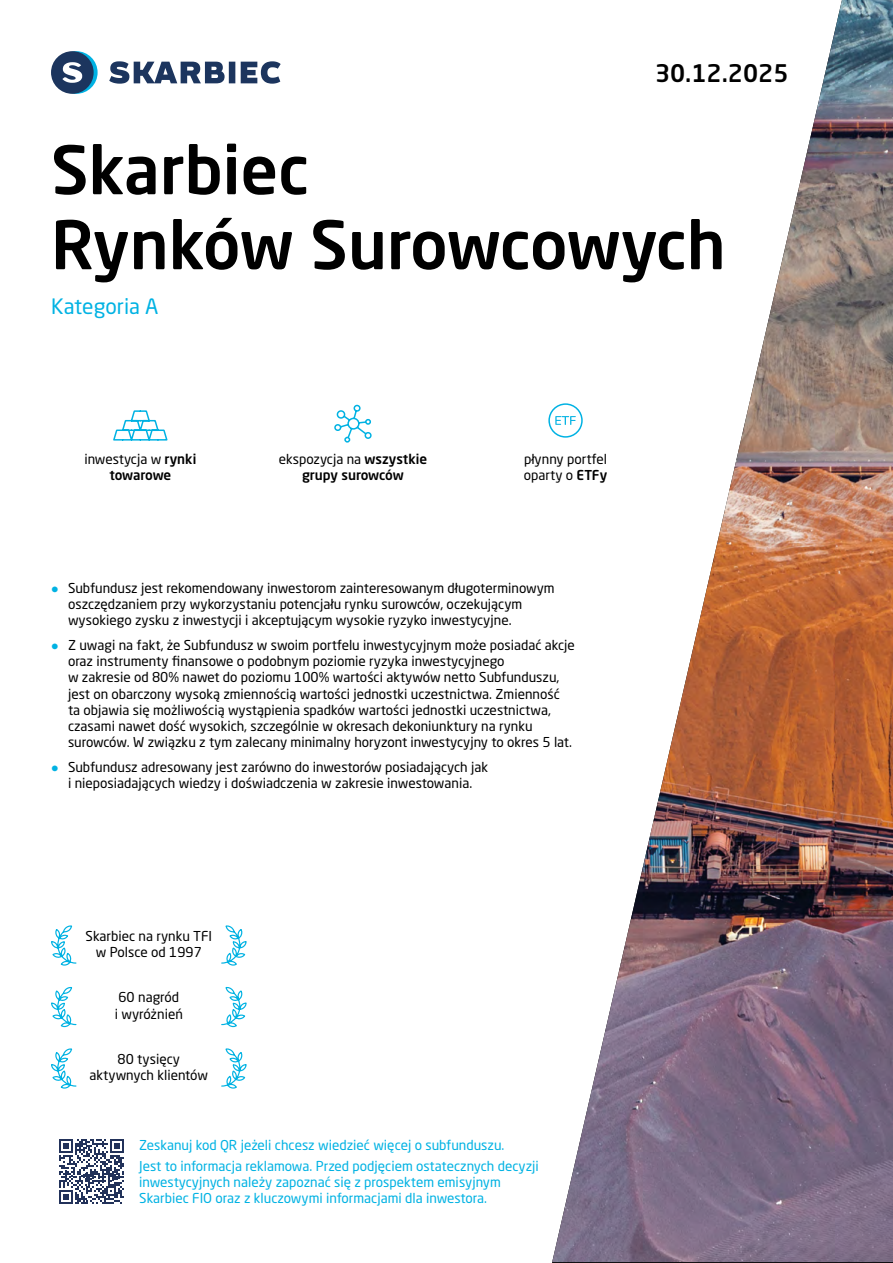
<style>
.page{position:relative;width:893px;height:1263px;background:#fff}
.page>*{position:absolute;margin:0;border:0;box-sizing:border-box;transform-origin:0 0}
.t1{font:500 66px/75px "Neo Sans Pro";color:#000}
.t2{font:500 24px "Neo Sans Pro";color:#000}
.t3{font:21px "Neo Sans Pro";color:#00b2e3}
.t4{font:13.5px/16.2px "Neo Sans Pro";color:#000}
.t5{font:13.5px/21px "Neo Sans Pro";color:#00b2e3}
.t6{font:500 13.5px/16.2px "Neo Sans Pro";letter-spacing:-.015em;color:#000;text-align:center}
.s1{font-weight:400}
.s2{font-weight:500}
.s3{font-size:18px;color:#00b2e3}
</style>
<div class="page">
<svg style="left:51px;top:1048px;width:26px;height:41px"></svg>
<svg style="left:51px;top:986px;width:26px;height:42px"></svg>
<svg style="left:51px;top:925px;width:26px;height:41px"></svg>
<svg style="left:221px;top:1048px;width:26px;height:41px"></svg>
<svg style="left:221px;top:986px;width:26px;height:42px"></svg>
<svg style="left:221px;top:925px;width:26px;height:41px"></svg>
<svg style="left:55px;top:51px;width:43px;height:43px"></svg>
<div style="left:51px;top:51px;width:43px;height:43px;background:#1c355e;border-radius:50%"></div>
<svg style="left:62px;top:62px;width:20px;height:21px"></svg>
<svg style="left:109px;top:61px;width:172px;height:23px"></svg>
<img style="left:552px;top:0;width:341px;height:1262px">
<svg style="left:113px;top:410px;width:55px;height:31px"></svg>
<svg style="left:334px;top:404px;width:38px;height:39px"></svg>
<svg style="left:555px;top:416px;width:21px;height:9px"></svg>
<div style="left:548px;top:403px;width:35px;height:35px;border:2px solid #00b2e3;border-radius:50%"></div>
<svg style="left:59px;top:1139px;width:65px;height:65px"></svg>
<h2 class="t2" style="left:655px;top:58px;width:135px">30.12.2025</h2>
<h1 class="t1" style="left:51px;top:131px;width:676px">Skarbiec<br>Rynków Surowcowych</h1>
<h3 class="t3" style="left:51px;top:293px;width:109px">Kategoria A</h3>
<p class="t6" style="left:84px;top:450px;width:113px"><span class="s1">inwestycja w</span> rynki towarowe</p>
<p class="t6" style="left:279px;top:450px;width:150px"><span class="s1">ekspozycja na</span> wszystkie grupy surowców</p>
<p class="t4" style="left:524px;top:450px;width:85px">płynny portfel oparty o <span class="s2">ETFy</span></p>
<p class="t4" style="left:68px;top:580px;width:488px;text-indent:-17px"><span class="s3">•</span> Subfundusz jest rekomendowany inwestorom zainteresowanym długoterminowym oszczędzaniem przy wykorzystaniu potencjału rynku surowców, oczekującym wysokiego zysku z inwestycji i akceptującym wysokie ryzyko inwestycyjne.</p>
<p class="t4" style="left:68px;top:637px;width:508px;text-indent:-17px"><span class="s3">•</span> Z uwagi na fakt, że Subfundusz w swoim portfelu inwestycyjnym może posiadać akcje oraz instrumenty finansowe o podobnym poziomie ryzyka inwestycyjnego<br>w zakresie od 80% nawet do poziomu 100% wartości aktywów netto Subfunduszu, jest on obarczony wysoką zmiennością wartości jednostki uczestnictwa. Zmienność ta objawia się możliwością wystąpienia spadków wartości jednostki uczestnictwa, czasami nawet dość wysokich, szczególnie w okresach dekoniunktury na rynku surowców. W związku z tym zalecany minimalny horyzont inwestycyjny to okres 5 lat.</p>
<p class="t4" style="left:51px;top:759px;width:439px;text-align:center"><span class="s3">•</span> Subfundusz adresowany jest zarówno do inwestorów posiadających jak i nieposiadających wiedzy i doświadczenia w zakresie inwestowania.</p>
<p class="t4" style="left:86px;top:928px;width:128px;text-align:center">Skarbiec na rynku TFI w Polsce od 1997</p>
<p class="t4" style="left:115px;top:989px;width:70px">60 nagród<br>i wyróżnień</p>
<p class="t4" style="left:90px;top:1051px;width:120px;text-align:center">80 tysięcy aktywnych klientów</p>
<p class="t5" style="left:139px;top:1134px;width:401px">Zeskanuj kod QR jeżeli chcesz wiedzieć więcej o subfunduszu.<br>Jest to informacja reklamowa. Przed podjęciem ostatecznych decyzji</p>
<p class="t5" style="left:139px;top:1174px;width:363px;line-height:16.2px">inwestycyjnych należy zapoznać się z prospektem emisyjnym<br>Skarbiec FIO oraz z kluczowymi informacjami dla inwestora.</p>
</div>
